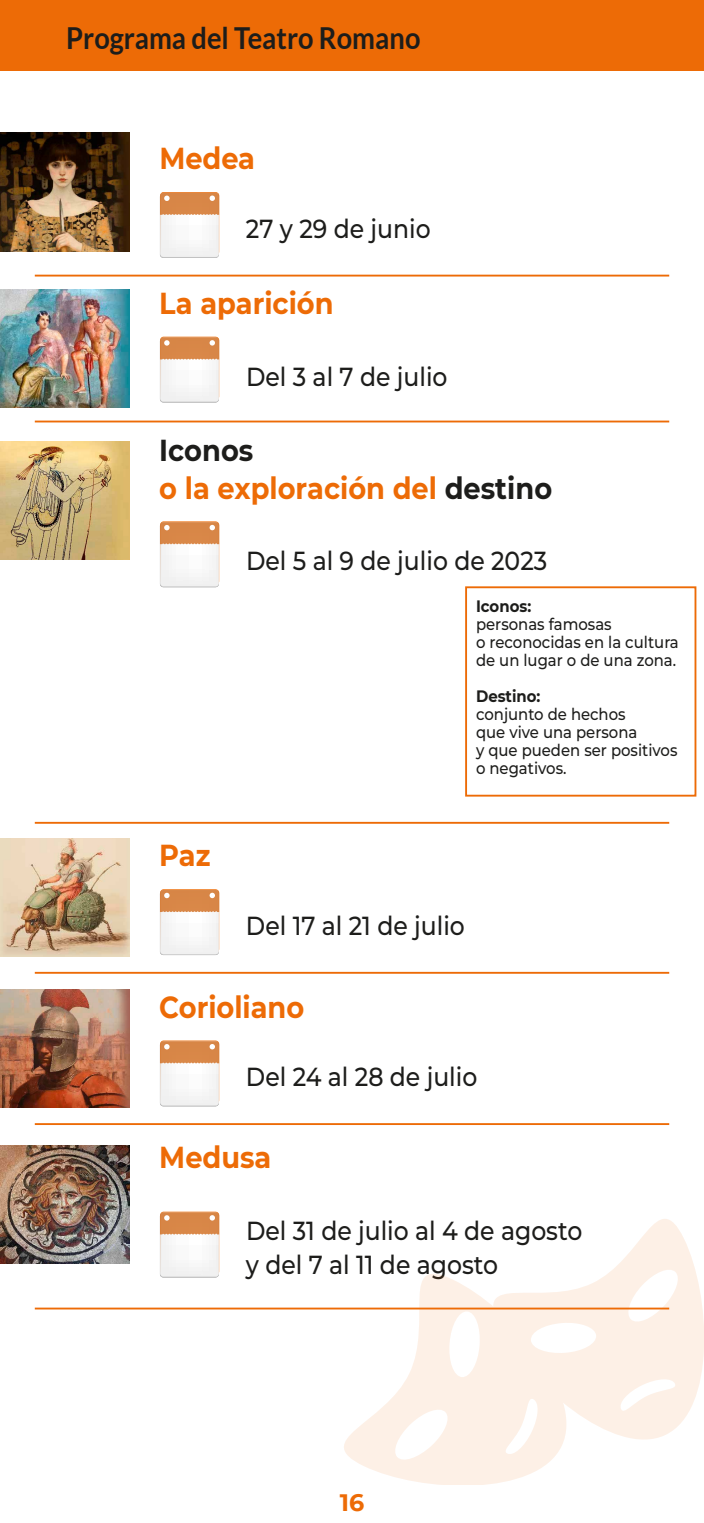
<style>
.page{position:relative;width:704px;height:1523px;background:#fff}
.page>*{position:absolute;margin:0;border:0;box-sizing:border-box;transform-origin:0 0}
.t1{font:700 30.25px/37.5px "Montserrat";color:#ed6b06;scale:.9 1}
.t2{font:700 30.25px "Lato";color:#1d1d1b;scale:.9 1}
.t3{font:500 26.12px/34.4px "Montserrat";color:#1d1d1b;scale:.9 1}
.t4{font:700 23.75px "Montserrat";color:#ed6b06}
.t5{font:500 16.5px/18px "Montserrat";color:#1d1d1b;scale:.9 1}
.t6{font:700 16.5px "Montserrat";color:#1d1d1b;scale:.9 1}
.s1{color:#1d1d1b}
</style>
<div class="page">
<hr style="left:35px;top:275px;width:633px;height:1px;background:#ed6b06">
<hr style="left:35px;top:420px;width:633px;height:2px;background:#ed6b06">
<hr style="left:35px;top:822px;width:633px;height:1px;background:#ed6b06">
<div style="left:0;top:0;width:703px;height:70px;background:#ed6b06"></div>
<svg style="left:160px;top:192px;width:59px;height:65px"></svg>
<svg style="left:160px;top:337px;width:59px;height:64px"></svg>
<svg style="left:160px;top:521px;width:59px;height:65px"></svg>
<div style="left:465px;top:586px;width:231px;height:210px;background:#fff;border:2px solid #ed6b06"></div>
<hr style="left:35px;top:972px;width:633px;height:1px;background:#ed6b06">
<svg style="left:160px;top:889px;width:59px;height:65px"></svg>
<hr style="left:35px;top:1123px;width:633px;height:2px;background:#ed6b06">
<svg style="left:160px;top:1040px;width:59px;height:65px"></svg>
<hr style="left:35px;top:1307px;width:633px;height:2px;background:#ed6b06">
<svg style="left:160px;top:1211px;width:59px;height:65px"></svg>
<img style="left:0;top:441px;width:130px;height:119px">
<img style="left:0;top:133px;width:130px;height:118px">
<img style="left:0;top:289px;width:130px;height:118px">
<img style="left:0;top:838px;width:130px;height:118px">
<img style="left:0;top:989px;width:130px;height:118px">
<img style="left:0;top:1145px;width:130px;height:118px">
<svg style="left:586px;top:1219px;width:117px;height:221px;fill:#fdf0e6"></svg>
<svg style="left:343px;top:1274px;width:243px;height:211px;fill:#fdf0e6"></svg>
<h1 class="t2" style="left:66px;top:21px;width:395px">Programa del Teatro Romano</h1>
<h1 class="t1" style="left:159px;top:138px;width:108px">Medea</h1>
<h2 class="t3" style="left:246px;top:210px;width:207px">27 y 29 de junio</h2>
<h1 class="t1" style="left:159px;top:283px;width:195px">La aparición</h1>
<h2 class="t3" style="left:246px;top:358px;width:225px">Del 3 al 7 de julio</h2>
<h1 class="t1" style="left:159px;top:430px;width:437px"><span class="s1">Iconos<br></span>o la exploración del <span class="s1">destino</span></h1>
<h1 class="t1" style="left:159px;top:835px;width:58px">Paz</h1>
<h2 class="t3" style="left:246px;top:543px;width:336px">Del 5 al 9 de julio de 2023</h2>
<p class="t6" style="left:475px;top:594px;width:63px">Iconos:</p>
<p class="t5" style="left:475px;top:615px;width:226px">personas famosas<br>o reconocidas en la cultura de un lugar o de una zona.</p>
<p class="t6" style="left:475px;top:684px;width:73px">Destino:</p>
<p class="t5" style="left:475px;top:705px;width:225px">conjunto de hechos<br>que vive una persona<br>y que pueden ser positivos o negativos.</p>
<h2 class="t3" style="left:246px;top:907px;width:244px">Del 17 al 21 de julio</h2>
<h1 class="t1" style="left:159px;top:986px;width:163px">Corioliano</h1>
<h2 class="t3" style="left:246px;top:1059px;width:258px">Del 24 al 28 de julio</h2>
<h1 class="t1" style="left:159px;top:1137px;width:126px">Medusa</h1>
<h2 class="t3" style="left:246px;top:1212px;width:375px">Del 31 de julio al 4 de agosto y del 7 al 11 de agosto</h2>
<h3 class="t4" style="left:325px;top:1485px;width:40px">1816</h3>
</div>
